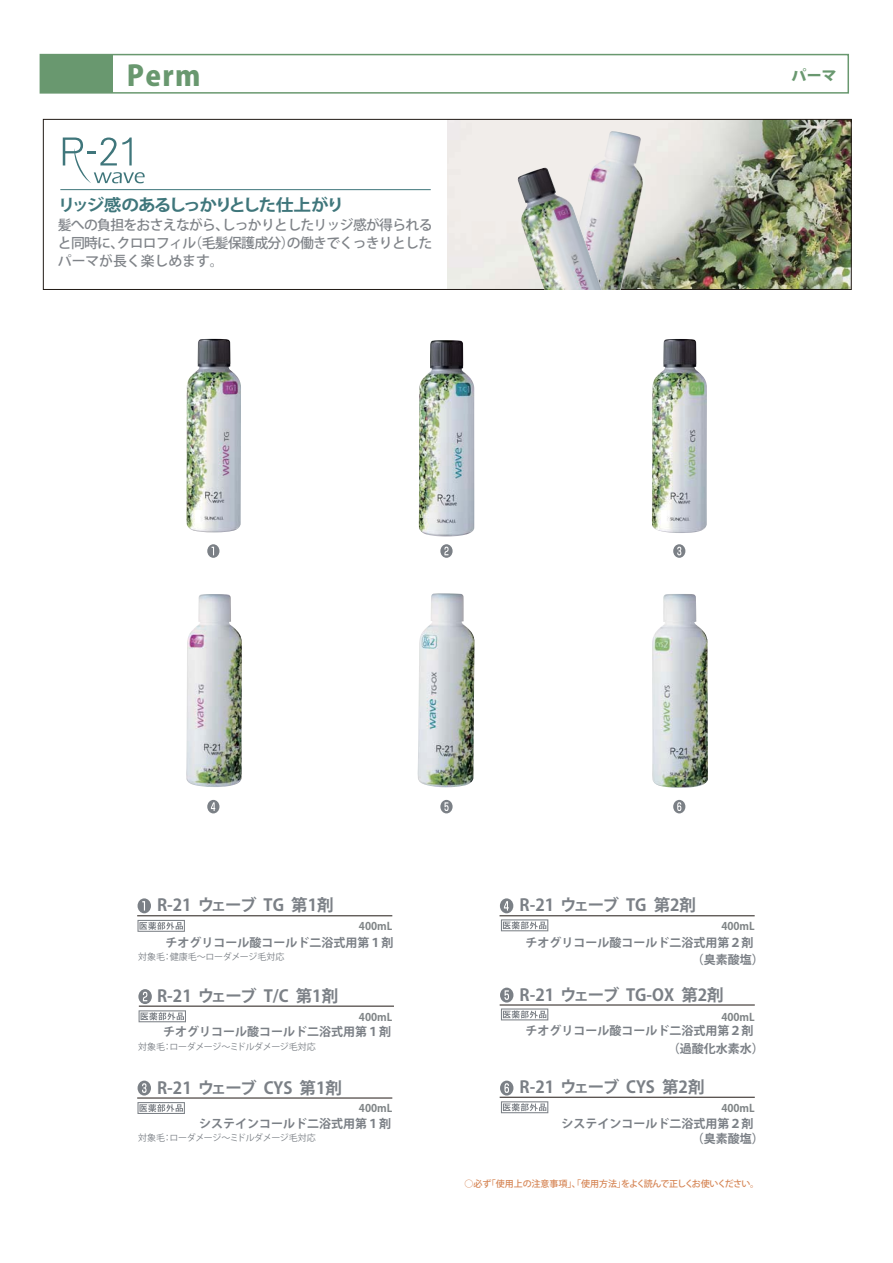
<style>
.page{position:relative;width:893px;height:1263px;background:#fff}
.page>*{position:absolute;margin:0;border:0;box-sizing:border-box;transform-origin:0 0}
.t1{font:28.05px "Koz Go Pro Heavy 90 msp RKSJ H";color:#69986f}
.t2{font:16.5px "Koz Go Pro Bold 90 msp RKSJ H";color:#7b8086}
.t3{font:16.5px "Koz Go Pro Bold 90 msp RKSJ H";letter-spacing:-.11em;color:#3f767b;scale:1.07 1}
.t4{font:16.5px "Koz Go Pro Bold 90 msp RKSJ H";letter-spacing:-.05em;color:#7b8086}
.t5{font:15px "Koz Go Pro Heavy 90 msp RKSJ H";color:#69986f}
.t6{font:13.8px/18px "Koz Go Pro Medium 90 msp RKSJ H";letter-spacing:-.05em;color:#7f8388;text-align:justify}
.t7{font:12px/16.8px "Koz Go Pro Bold 90 msp RKSJ H";color:#7b8086}
.t8{font:10.65px "Koz Go Pro Bold 90 msp RKSJ H";color:#7f8486}
.t9{font:9px "Koz Go Pro Regular 90 msp RKSJ H";letter-spacing:-.035em;color:#7b8086}
.t10{font:9px "Koz Go Pr 6 N Medium 90 msp RKSJ H";letter-spacing:-.015em;color:#d68656}
.t11{font:9px "Koz Go Pro Regular 90 msp RKSJ H";letter-spacing:-.005em;color:#7b8086}
</style>
<div class="page">
<img style="left:447px;top:121px;width:402px;height:167px">
<div style="left:43px;top:119px;width:808px;height:171px;border:1px solid #211a15"></div>
<svg style="left:207px;top:544px;width:12px;height:14px"></svg>
<svg style="left:440px;top:800px;width:13px;height:13px"></svg>
<svg style="left:673px;top:800px;width:12px;height:13px"></svg>
<svg style="left:440px;top:544px;width:13px;height:14px"></svg>
<svg style="left:673px;top:544px;width:12px;height:14px"></svg>
<svg style="left:207px;top:800px;width:12px;height:13px"></svg>
<div style="left:40px;top:54px;width:809px;height:40px;border:2px solid #69986f"></div>
<div style="left:40px;top:55px;width:73px;height:38px;background:#69986f"></div>
<img style="left:186px;top:339px;width:55px;height:193px">
<img style="left:418px;top:340px;width:56px;height:196px">
<img style="left:652px;top:594px;width:56px;height:194px">
<img style="left:417px;top:593px;width:58px;height:194px">
<img style="left:186px;top:594px;width:56px;height:193px">
<img style="left:652px;top:339px;width:55px;height:194px">
<img style="left:561px;top:131px;width:82px;height:158px">
<img style="left:517px;top:168px;width:88px;height:121px">
<hr style="left:60px;top:189px;width:371px;height:1px;background:#3f767b">
<svg style="left:63px;top:138px;width:82px;height:45px"></svg>
<hr style="left:500px;top:1005px;width:255px;height:1px;background:#221a16">
<svg style="left:500px;top:1080px;width:13px;height:15px"></svg>
<hr style="left:500px;top:1097px;width:255px;height:1px;background:#221a16">
<svg style="left:500px;top:988px;width:13px;height:14px"></svg>
<hr style="left:137px;top:915px;width:255px;height:1px;background:#221a16">
<svg style="left:138px;top:898px;width:13px;height:15px"></svg>
<svg style="left:137px;top:920px;width:48px;height:12px"></svg>
<hr style="left:139px;top:1006px;width:255px;height:1px;background:#221a16">
<svg style="left:138px;top:989px;width:14px;height:15px"></svg>
<svg style="left:139px;top:1010px;width:47px;height:12px"></svg>
<svg style="left:137px;top:1102px;width:48px;height:12px"></svg>
<svg style="left:501px;top:919px;width:47px;height:12px"></svg>
<svg style="left:501px;top:1101px;width:47px;height:12px"></svg>
<svg style="left:501px;top:1008px;width:47px;height:12px"></svg>
<hr style="left:137px;top:1098px;width:255px;height:1px;background:#221a16">
<svg style="left:138px;top:1080px;width:13px;height:15px"></svg>
<hr style="left:500px;top:915px;width:255px;height:1px;background:#221a16">
<svg style="left:500px;top:898px;width:13px;height:15px"></svg>
<h1 class="t1" style="left:127px;top:64px;width:75px">Perm</h1>
<p class="t5" style="left:791px;top:69px;width:47px">パーマ</p>
<h2 class="t3" style="left:58px;top:199px;width:269px">リッジ感のあるしっかりとした仕上がり</h2>
<p class="t6" style="left:58px;top:218px;width:376px">髪への負担をおさえながら、しっかりとしたリッジ感が得られると同時に、クロロフィル（毛髪保護成分）の働きでくっきりとしたパーマが長く楽しめます。</p>
<h2 class="t2" style="left:157px;top:899px;width:59px">R 12- ウ</h2>
<h2 class="t2" style="left:573px;top:899px;width:125px">ェーブ GT 第剤2</h2>
<h2 class="t2" style="left:211px;top:899px;width:125px">ェーブ GT 第剤1</h2>
<h2 class="t2" style="left:520px;top:899px;width:59px">R 12- ウ</h2>
<p class="t8" style="left:359px;top:922px;width:35px">400mL</p>
<p class="t8" style="left:721px;top:922px;width:35px">400mL</p>
<p class="t7" style="left:165px;top:936px;width:230px">チオグリコール酸コールド二浴式用第１剤</p>
<p class="t11" style="left:138px;top:953px;width:148px">対象毛：健康毛～ローダメージ毛対応</p>
<p class="t7" style="left:692px;top:936px;width:73px;text-indent:-166px">チオグリコール酸コールド二浴式用第２剤（臭素酸塩）</p>
<h2 class="t4" style="left:157px;top:989px;width:183px">R-21 ウェーブ T/C 第1剤</h2>
<h2 class="t2" style="left:520px;top:988px;width:206px">R-21 ウェーブ TG-OX 第2剤</h2>
<p class="t8" style="left:359px;top:1013px;width:35px">400mL</p>
<p class="t8" style="left:721px;top:1013px;width:35px">400mL</p>
<p class="t7" style="left:163px;top:1025px;width:229px">チオグリコール酸コールド二浴式用第１剤</p>
<p class="t9" style="left:138px;top:1043px;width:179px">対象毛：ローダメージ～ミドルダメージ毛対応</p>
<h2 class="t2" style="left:157px;top:1081px;width:186px">R-21 ウェーブ CYS 第1剤</h2>
<p class="t7" style="left:668px;top:1023px;width:97px;line-height:17.7px;text-indent:-142px">チオグリコール酸コールド二浴式用第２剤（過酸化水素水）</p>
<h2 class="t2" style="left:520px;top:1081px;width:186px">R-21 ウェーブ CYS 第2剤</h2>
<p class="t8" style="left:359px;top:1104px;width:35px">400mL</p>
<p class="t8" style="left:721px;top:1104px;width:35px">400mL</p>
<p class="t7" style="left:199px;top:1116px;width:193px">システインコールド二浴式用第１剤</p>
<p class="t9" style="left:138px;top:1135px;width:179px">対象毛：ローダメージ～ミドルダメージ毛対応</p>
<p class="t7" style="left:562px;top:1116px;width:193px">システインコールド二浴式用第２剤</p>
<p class="t7" style="left:692px;top:1132px;width:73px">（臭素酸塩）</p>
<p class="t10" style="left:464px;top:1181px;width:296px">○必ず「使用上の注意事項」、「使用方法」をよく読んで正しくお使いください。</p>
</div>
